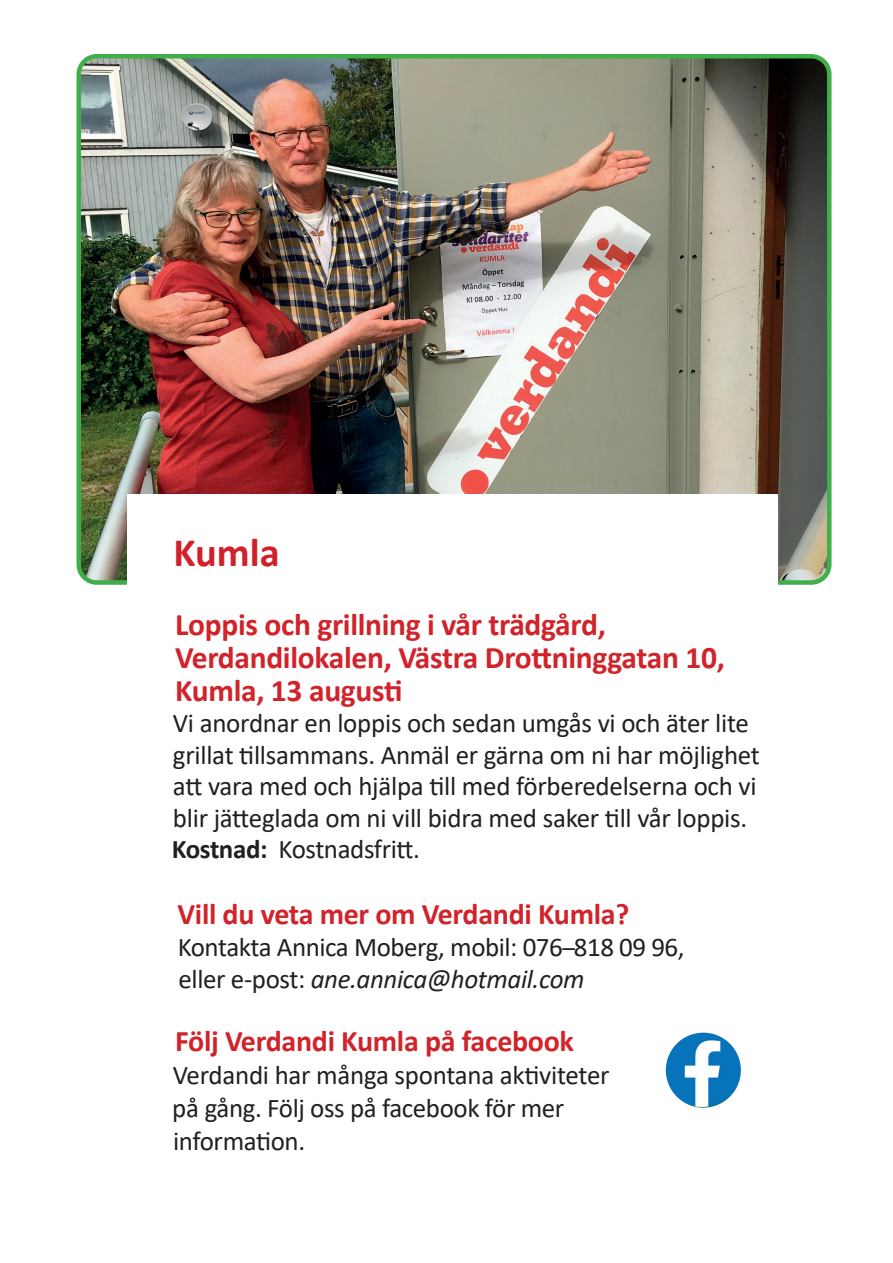
<style>
.page{position:relative;width:893px;height:1263px;background:#fff}
.page>*{position:absolute;margin:0;border:0;box-sizing:border-box;transform-origin:0 0}
.t1{font:700 40.5px "Calibri";color:#d0212a}
.t2{font:700 31.5px/33px "Calibri";letter-spacing:-.01em;color:#d1232a}
.t3{font:700 30px "Calibri";letter-spacing:-.01em;color:#d1232a}
.t4{font:27px/31.5px "Calibri";letter-spacing:-.01em;color:#231f20}
.s1{font-weight:700}
.s2{font-size:25.5px}
.s3{font-style:italic}
</style>
<div class="page">
<img style="left:82px;top:59px;width:744px;height:521px">
<div style="left:77px;top:54px;width:754px;height:531px;border:4px solid #40ae49;border-radius:18px"></div>
<div style="left:128px;top:494px;width:650px;height:721px;background:#fff"></div>
<svg style="left:665px;top:1032px;width:76px;height:76px"></svg>
<h1 class="t1" style="left:173px;top:523px;width:108px">Kumla</h1>
<p class="t2" style="left:175px;top:607px;width:551px">Loppis och grillning i vår trädgård,<br>Verdandilokalen, Västra Drottninggatan 10,<br>Kumla, 13 augusti</p>
<p class="t4" style="left:172px;top:707px;width:590px">Vi anordnar en loppis och sedan umgås vi och äter lite grillat tillsammans. Anmäl er gärna om ni har möjlighet att vara med och hjälpa till med förberedelserna och vi blir jätteglada om ni vill bidra med saker till vår loppis.<br><span class="s1">Kostnad:</span> Kostnadsfritt.</p>
<p class="t3" style="left:177px;top:893px;width:453px">Vill du veta mer om Verdandi Kumla?</p>
<p class="t4" style="left:178px;top:930px;width:508px;line-height:32.4px">Kontakta Annica Moberg, mobil: 076<span class="s2">–</span>818 09 96, eller e-post: <span class="s3">ane.annica@hotmail.com</span></p>
<p class="t3" style="left:175px;top:1020px;width:400px">Följ Verdandi Kumla på facebook</p>
<p class="t4" style="left:172px;top:1058px;width:439px;line-height:33px">Verdandi har många spontana aktiviteter på gång. Följ oss på facebook för mer information.</p>
</div>
